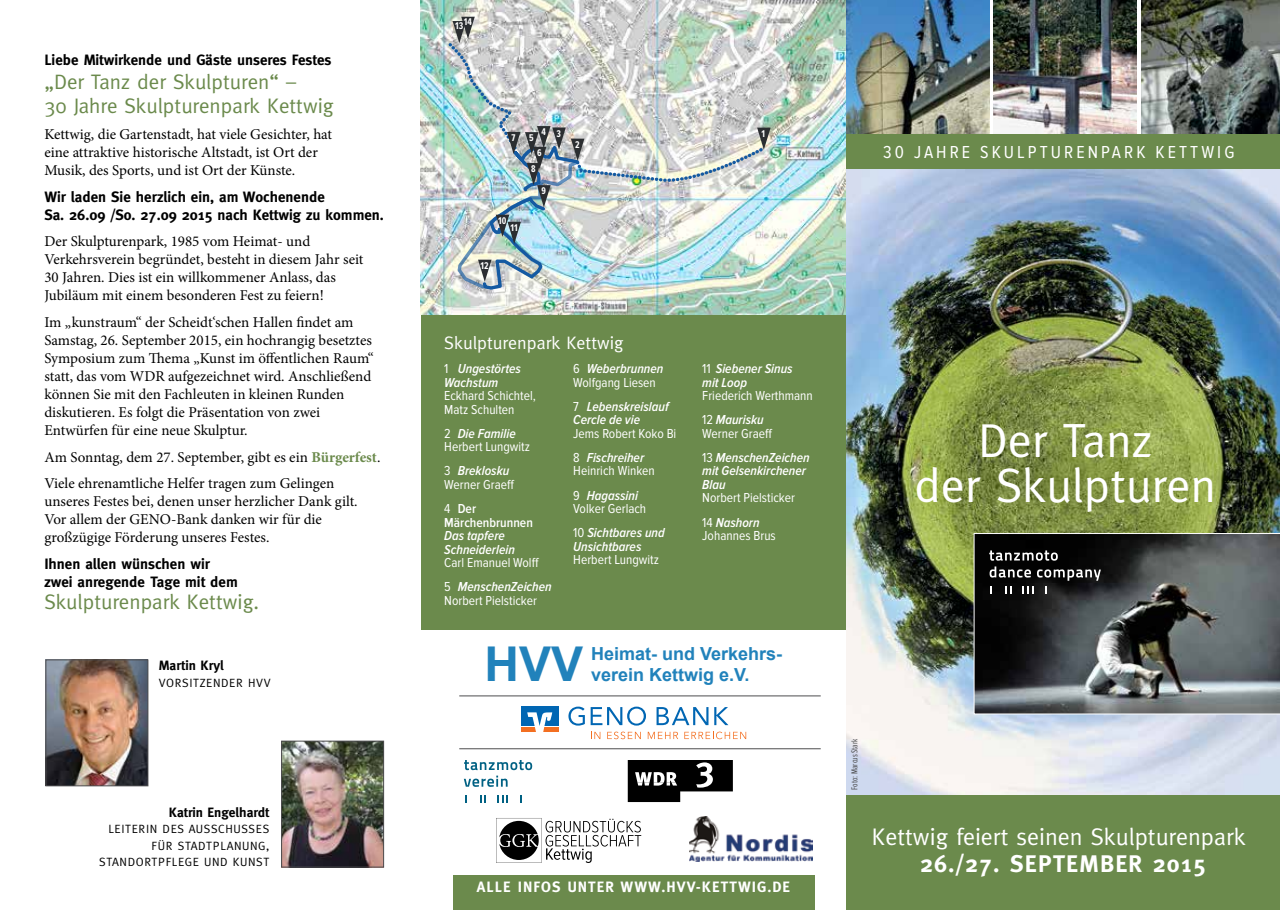
<style>
.page{position:relative;width:1280px;height:910px;background:#fff}
.page>*{position:absolute;margin:0;border:0;box-sizing:border-box;transform-origin:0 0}
.t1{font:48px/45px "Meta";color:#fff;text-align:center}
.t2{font:700 48px "Arial";color:#2182bb}
.t3{font:24px "Meta";color:#fff}
.t4{font:700 24px "Meta";letter-spacing:.05em;color:#fff}
.t5{font:21px/24px "Meta";color:#6b8a4c}
.t6{font:700 18px/21px "Arial";color:#2182bb}
.t7{font:18px "Proxima Nova Cond";letter-spacing:.17em;color:#fff}
.t8{font:18px "Meta";color:#fff}
.t9{font:15px/18px "Minion Pro";color:#000}
.t10{font:700 15px/18px "Meta";color:#000}
.t11{font:700 15px "Meta";letter-spacing:.07em;color:#fff}
.t12{font:13.5px/24.2px "Proxima Nova Cond";color:#fff}
.t13{font:italic 600 13.5px/13.5px "Proxima Nova Cond";color:#fff}
.t14{font:700 13.5px "Meta";color:#000}
.t15{font:600 13.5px/13.5px "Proxima Nova Cond";color:#fff}
.t16{font:12px/16.5px "Meta";letter-spacing:.05em;color:#000;text-align:right}
.t17{font:700 10.2px "Proxima Nova Ex Cn";color:#fff}
.t18{font:9px "Proxima Nova Ex Cn";color:#4d4d4f}
.s1{font-weight:700;color:#6b8a4c}
.s2{font-weight:400;font-style:normal}
.s3{font-weight:600;font-style:italic}
.s4{font-weight:400}
</style>
<div class="page">
<img style="left:421px;top:0;width:425px;height:315px">
<img style="left:420px;top:17px;width:351px;height:274px">
<div style="left:421px;top:315px;width:425px;height:314px;background:#6b8a4c"></div>
<img style="left:846px;top:168px;width:434px;height:628px">
<img style="left:846px;top:0;width:143px;height:134px">
<img style="left:1141px;top:0;width:139px;height:134px">
<img style="left:994px;top:0;width:143px;height:134px">
<div style="left:846px;top:134px;width:434px;height:34px;background:#6b8a4c"></div>
<div style="left:453px;top:876px;width:361px;height:34px;background:#6b8a4c"></div>
<svg style="left:974px;top:533px;width:306px;height:181px;background:#505455"></svg>
<svg style="left:989px;top:550px;width:112px;height:44px;background:#303030"></svg>
<div style="left:846px;top:796px;width:434px;height:114px;background:#6b8a4c"></div>
<img style="left:48px;top:662px;width:98px;height:122px">
<div style="left:46px;top:660px;width:102px;height:126px;border:1px solid #4d4d4f"></div>
<img style="left:283px;top:743px;width:99px;height:122px">
<div style="left:281px;top:741px;width:103px;height:126px;border:1px solid #4d4d4f"></div>
<img style="left:689px;top:817px;width:123px;height:45px">
<svg style="left:496px;top:818px;width:145px;height:45px"></svg>
<div style="left:521px;top:706px;width:37px;height:19px;background:#0066b3"></div>
<div style="left:521px;top:727px;width:37px;height:5px;background:#f36f21"></div>
<svg style="left:527px;top:712px;width:25px;height:20px"></svg>
<svg style="left:568px;top:707px;width:17px;height:19px"></svg>
<svg style="left:591px;top:707px;width:55px;height:19px"></svg>
<svg style="left:656px;top:707px;width:52px;height:18px"></svg>
<svg style="left:714px;top:707px;width:14px;height:18px"></svg>
<svg style="left:591px;top:732px;width:9px;height:7px"></svg>
<svg style="left:607px;top:732px;width:34px;height:7px"></svg>
<svg style="left:648px;top:732px;width:30px;height:7px"></svg>
<svg style="left:684px;top:732px;width:62px;height:7px"></svg>
<hr style="left:459px;top:696px;width:362px;height:1px;background:#4d4d4f">
<hr style="left:459px;top:748px;width:362px;height:1px;background:#4d4d4f">
<svg style="left:628px;top:760px;width:105px;height:42px"></svg>
<svg style="left:464px;top:776px;width:44px;height:11px"></svg>
<svg style="left:464px;top:760px;width:68px;height:10px"></svg>
<svg style="left:465px;top:795px;width:2px;height:8px"></svg>
<svg style="left:480px;top:795px;width:6px;height:8px"></svg>
<svg style="left:497px;top:795px;width:11px;height:8px"></svg>
<p class="t10" style="left:44px;top:51px;width:289px">Liebe Mitwirkende und Gäste unseres Festes</p>
<h3 class="t5" style="left:44px;top:69px;width:291px">„Der Tanz der Skulpturen“ –<br>30 Jahre Skulpturenpark Kettwig</h3>
<p class="t9" style="left:44px;top:126px;width:289px">Kettwig, die Gartenstadt, hat viele Gesichter, hat eine attraktive historische Altstadt, ist Ort der<br>Musik, des Sports, und ist Ort der Künste.</p>
<p class="t10" style="left:44px;top:188px;width:341px">Wir laden Sie herzlich ein, am Wochenende<br>Sa. 26.09 /So. 27.09 2015 nach Kettwig zu kommen.</p>
<p class="t9" style="left:44px;top:233px;width:321px">Der Skulpturenpark, 1985 vom Heimat- und Verkehrsverein begründet, besteht in diesem Jahr seit 30 Jahren. Dies ist ein willkommener Anlass, das Jubiläum mit einem besonderen Fest zu feiern!</p>
<p class="t9" style="left:44px;top:313px;width:331px">Im „kunstraum“ der Scheidt‘schen Hallen findet am Samstag, 26. September 2015, ein hochrangig besetztes Symposium zum Thema „Kunst im öffentlichen Raum“ statt, das vom WDR aufgezeichnet wird. Anschließend können Sie mit den Fachleuten in kleinen Runden diskutieren. Es folgt die Präsentation von zwei Entwürfen für eine neue Skulptur.</p>
<p class="t9" style="left:44px;top:443px;width:338px;line-height:26.5px">Am Sonntag, dem 27. September, gibt es ein <span class="s1">Bürgerfest</span>.<br>Viele ehrenamtliche Helfer tragen zum Gelingen</p>
<p class="t9" style="left:44px;top:492px;width:315px">unseres Festes bei, denen unser herzlicher Dank gilt.<br>Vor allem der GENO-Bank danken wir für die großzügige Förderung unseres Festes.</p>
<p class="t10" style="left:44px;top:554px;width:195px">Ihnen allen wünschen wir zwei anregende Tage mit dem</p>
<h3 class="t5" style="left:44px;top:589px;width:216px">Skulpturenpark Kettwig.</h3>
<p class="t14" style="left:159px;top:658px;width:66px">Martin Kryl</p>
<p class="t16" style="left:159px;top:674px;width:113px">VORSITZENDER HVV</p>
<p class="t14" style="left:169px;top:804px;width:102px">Katrin Engelhardt</p>
<p class="t16" style="left:99px;top:821px;width:172px">LEITERIN DES AUSSCHUSSES<br>FÜR STADTPLANUNG,<br>STANDORTPFLEGE UND KUNST</p>
<p class="t17" style="left:455px;top:18px;width:18px">1314</p>
<p class="t17" style="left:511px;top:132px;width:5px">7</p>
<p class="t17" style="left:498px;top:215px;width:10px">10</p>
<p class="t17" style="left:510px;top:222px;width:9px">11</p>
<p class="t17" style="left:481px;top:260px;width:10px">12</p>
<p class="t17" style="left:541px;top:127px;width:21px">4 3</p>
<p class="t17" style="left:529px;top:132px;width:6px">5</p>
<p class="t17" style="left:537px;top:147px;width:6px">6</p>
<p class="t17" style="left:531px;top:163px;width:6px">8</p>
<p class="t17" style="left:541px;top:185px;width:6px">9</p>
<p class="t17" style="left:575px;top:139px;width:6px">2</p>
<p class="t8" style="left:444px;top:332px;width:181px">Skulpturenpark Kettwig</p>
<p class="t13" style="left:444px;top:362px;width:78px"><span class="s2">1</span> Ungestörtes<br>Wachstum</p>
<p class="t12" style="left:444px;top:389px;width:93px;line-height:13.5px">Eckhard Schichtel,<br>Matz Schulten</p>
<p class="t12" style="left:444px;top:427px;width:87px;line-height:13.5px">2 <span class="s3">Die Familie<br></span>Herbert Lungwitz</p>
<p class="t12" style="left:444px;top:465px;width:72px;line-height:13.5px">3 <span class="s3">Breklosku<br></span>Werner Graeff</p>
<p class="t15" style="left:444px;top:502px;width:90px"><span class="s4">4</span> Der<br>Märchenbrunnen</p>
<p class="t13" style="left:444px;top:529px;width:72px">Das tapfere<br>Schneiderlein</p>
<p class="t12" style="left:444px;top:551px;width:109px">Carl Emanuel Wolff<br>5 <span class="s3">MenschenZeichen</span></p>
<p class="t12" style="left:444px;top:588px;width:94px">Norbert Pielsticker</p>
<p class="t12" style="left:573px;top:362px;width:92px;line-height:13.5px">6 <span class="s3">Weberbrunnen<br></span>Wolfgang Liesen</p>
<p class="t13" style="left:573px;top:400px;width:97px"><span class="s2">7</span> Lebenskreislauf<br>Cercle de vie</p>
<p class="t12" style="left:573px;top:422px;width:105px">Jems Robert Koko Bi<br>8 <span class="s3">Fischreiher</span></p>
<p class="t12" style="left:573px;top:459px;width:83px">Heinrich Winken<br>9 <span class="s3">Hagassini</span></p>
<p class="t12" style="left:573px;top:497px;width:93px">Volker Gerlach<br>10 <span class="s3">Sichtbares und</span></p>
<p class="t13" style="left:573px;top:540px;width:70px">Unsichtbares</p>
<p class="t12" style="left:573px;top:548px;width:87px">Herbert Lungwitz</p>
<p class="t17" style="left:761px;top:128px;width:5px">1</p>
<p class="t13" style="left:702px;top:362px;width:92px"><span class="s2">11</span> Siebener Sinus mit Loop</p>
<p class="t12" style="left:702px;top:384px;width:112px">Friederich Werthmann<br>12 <span class="s3">Maurisku</span></p>
<p class="t13" style="left:702px;top:422px;width:109px;line-height:24.2px"><span class="s2">Werner Graeff<br>13</span> MenschenZeichen</p>
<p class="t13" style="left:702px;top:465px;width:105px">mit Gelsenkirchener<br>Blau</p>
<p class="t12" style="left:702px;top:486px;width:94px">Norbert Pielsticker<br>14 <span class="s3">Nashorn</span></p>
<p class="t12" style="left:702px;top:524px;width:75px">Johannes Brus</p>
<h1 class="t2" style="left:484px;top:632px;width:100px">HVV</h1>
<p class="t6" style="left:591px;top:643px;width:193px">Heimat- und Verkehrs&shy;verein Kettwig e.V.</p>
<p class="t11" style="left:477px;top:878px;width:315px">ALLE INFOS UNTER WWW.HVV-KETTWIG.DE</p>
<p class="t7" style="left:883px;top:142px;width:353px">30 JAHRE SKULPTURENPARK KETTWIG</p>
<h1 class="t1" style="left:914px;top:418px;width:304px">Der Tanz<br>der Skulpturen</h1>
<p class="t18" style="left:850px;top:790px;width:53px;rotate:-90deg">Foto: Marcus Stark</p>
<h2 class="t3" style="left:872px;top:822px;width:375px">Kettwig feiert seinen Skulpturenpark</h2>
<h2 class="t4" style="left:920px;top:849px;width:287px">26./27. SEPTEMBER 2015</h2>
</div>
